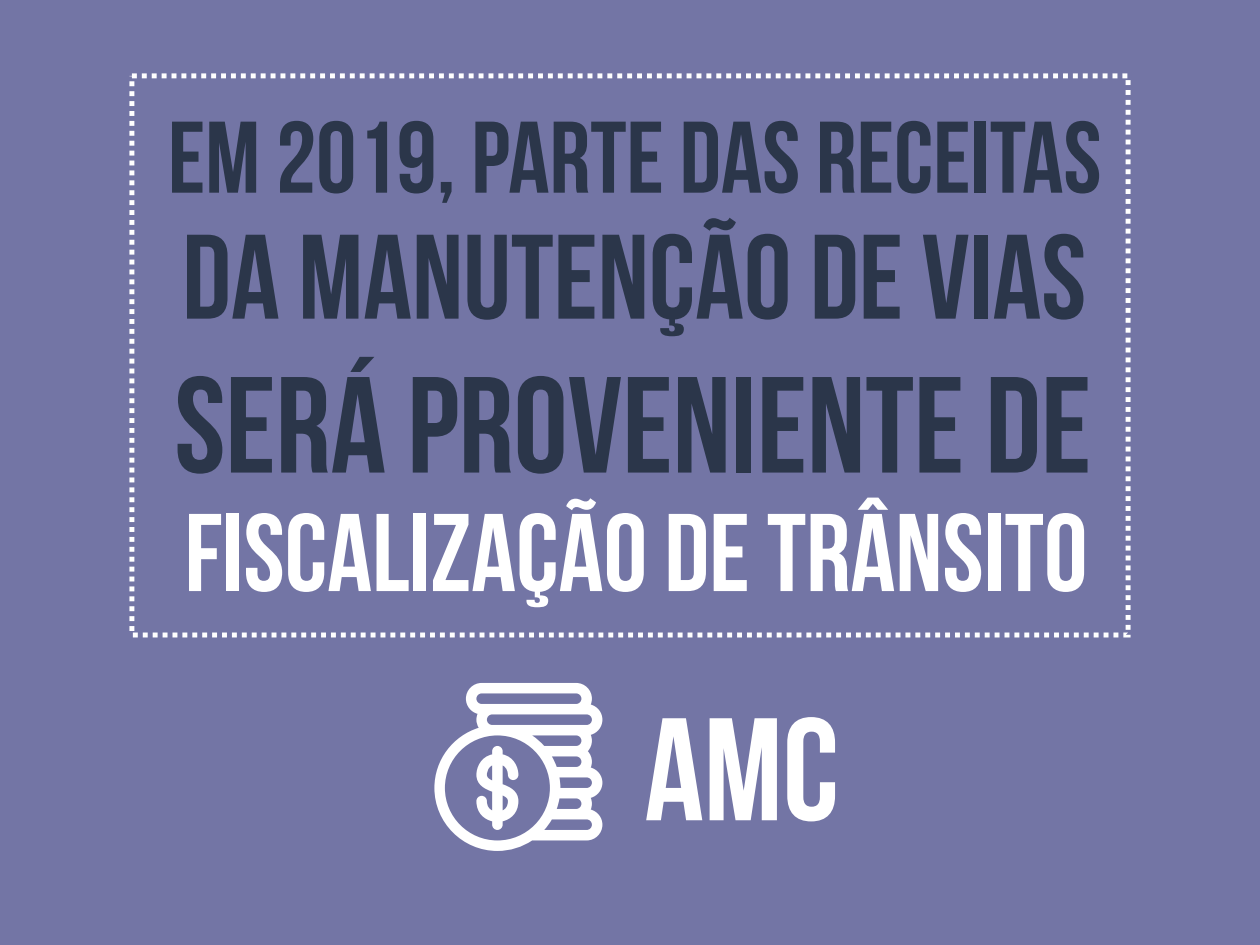
<style>
.page{position:relative;width:1260px;height:945px;background:#7375a5}
.page>*{position:absolute;margin:0;border:0;box-sizing:border-box;transform-origin:0 0}
.t1{font:700 145.78px "Bebas Neue";color:#fff}
.t2{font:700 136.5px "Bebas Neue";color:#2b364a}
.t3{font:700 119.88px "Bebas Neue";color:#2b364a}
.t4{font:700 110.25px "Bebas Neue";color:#fff}
.t5{font:700 101.5px "Bebas Neue";color:#2b364a}
</style>
<div class="page">
<div style="left:129px;top:73px;width:1002px;height:564px;border:5px dashed #fff"></div>
<svg style="left:434px;top:683px;width:168px;height:168px"></svg>
<p class="t5" style="left:168px;top:117px;width:935px">EM 2019, PARTE DAS RECEITAS</p>
<p class="t3" style="left:182px;top:229px;width:905px">DA MANUTENÇÃO DE VIAS</p>
<h2 class="t2" style="left:174px;top:370px;width:918px">SERÁ PROVENIENTE DE</h2>
<p class="t4" style="left:185px;top:508px;width:904px">FISCALIZAÇÃO DE TRÂNSITO</p>
<h1 class="t1" style="left:645px;top:711px;width:196px">AMC</h1>
</div>
